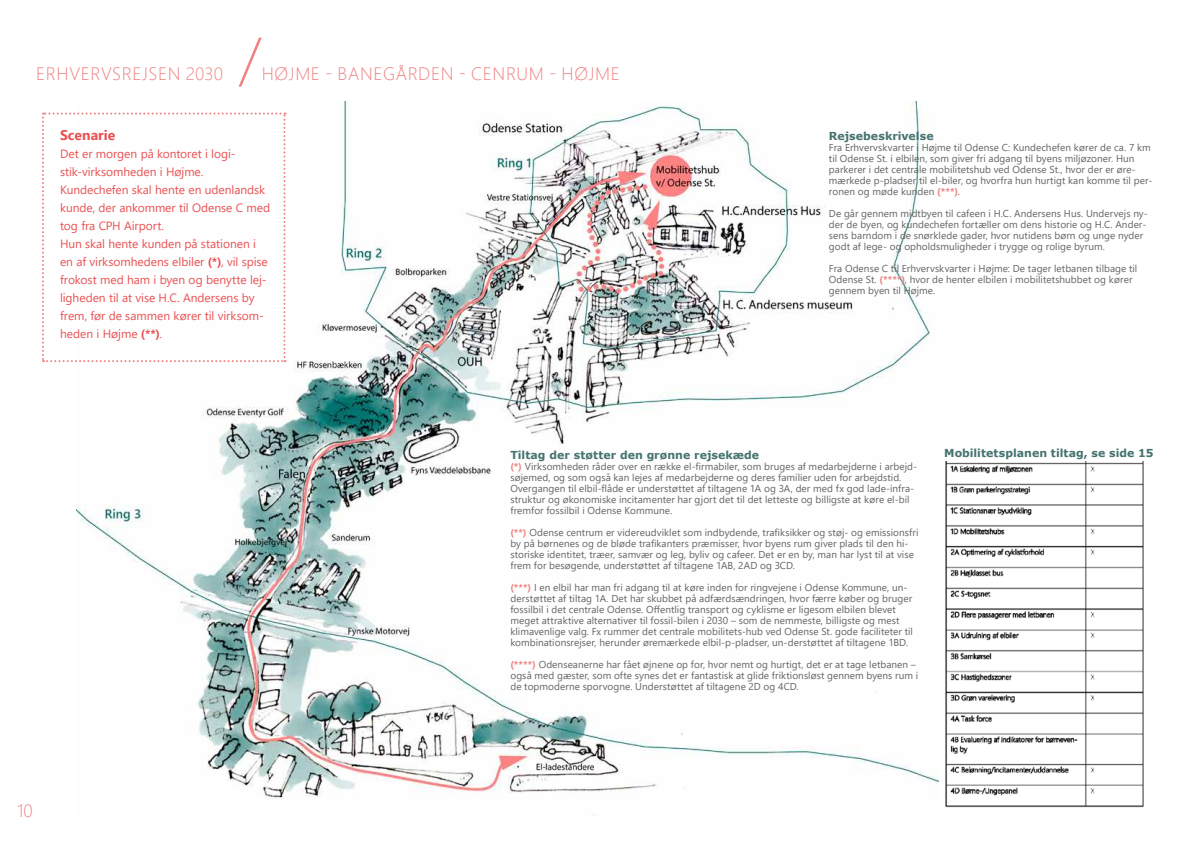
<style>
.page{position:relative;width:1191px;height:842px;background:#fff}
.page>*{position:absolute;margin:0;border:0;box-sizing:border-box;transform-origin:0 0}
.t1{font:300 60px "Segoe UI";color:#f08282}
.t2{font:300 18px "Segoe UI";letter-spacing:.035em;color:#f08282}
.mki_brøndtekst{font:700 14px "Segoe UI";color:#ea5153}
.mki_brøndtekst-2{font:12px/18px "Segoe UI";color:#ea5153}
.MKI_afsnitsoverskrif{font:700 11px "Verdana";letter-spacing:.005em;color:#45736f}
.mki_brøndtekst-3{font:10px/11px "Segoe UI";letter-spacing:.005em;color:#646363}
.s1{font-weight:700}
.s2{font-weight:700;color:#f08282}
</style>
<div class="page">
<img style="left:77px;top:101px;width:862px;height:697px">
<img style="left:945px;top:461px;width:199px;height:347px">
<svg style="left:42px;top:113px;width:243px;height:249px"></svg>
<p class="t2" style="left:36px;top:56px;width:188px">ERHVERVSREJSEN 2030</p>
<p class="t1" style="left:239px;top:2px;width:23px">/</p>
<p class="t2" style="left:262px;top:56px;width:359px">HØJME - BANEGÅRDEN - CENRUM - HØJME</p>
<p class="mki_brøndtekst" style="left:60px;top:122px;width:57px">Scenarie</p>
<p class="mki_brøndtekst-2" style="left:60px;top:144px;width:177px">Det er morgen på kontoret i logi&shy;stik-virksomheden i Højme.</p>
<p class="mki_brøndtekst-2" style="left:60px;top:180px;width:212px">Kundechefen skal hente en udenlandsk kunde, der ankommer til Odense C med tog fra CPH Airport.</p>
<p class="mki_brøndtekst-2" style="left:60px;top:234px;width:209px">Hun skal hente kunden på stationen i en af virksomhedens elbiler <span class="s1">(*)</span>, vil spise frokost med ham i byen og benytte lej&shy;ligheden til at vise H.C. Andersens by frem, før de sammen kører til virksom&shy;heden i Højme <span class="s1">(**)</span>.</p>
<p class="MKI_afsnitsoverskrif" style="left:829px;top:128px;width:106px">Rejsebeskrivelse</p>
<p class="mki_brøndtekst-3" style="left:829px;top:141px;width:325px">Fra Erhvervskvarter i Højme til Odense C: Kundechefen kører de ca. 7 km til Odense St. i elbilen, som giver fri adgang til byens miljøzoner. Hun parkerer i det centrale mobilitetshub ved Odense St., hvor der er øre&shy;mærkede p-pladser til el-biler, og hvorfra hun hurtigt kan komme til per&shy;ronen og møde kunden <span class="s2">(***)</span>.</p>
<p class="mki_brøndtekst-3" style="left:829px;top:207px;width:320px">De går gennem midtbyen til cafeen i H.C. Andersens Hus. Undervejs ny&shy;der de byen, og kundechefen fortæller om dens historie og H.C. Ander&shy;sens barndom i de snørklede gader, hvor nutidens børn og unge nyder godt af lege- og opholdsmuligheder i trygge og rolige byrum.</p>
<p class="mki_brøndtekst-3" style="left:829px;top:262px;width:310px">Fra Odense C til Erhvervskvarter i Højme: De tager letbanen tilbage til<br>Odense St. <span class="s2">(****)</span>, hvor de henter elbilen i mobilitetshubbet og kører gennem byen til Højme.</p>
<h2 class="t2" style="left:17px;top:793px;width:17px">10</h2>
<p class="MKI_afsnitsoverskrif" style="left:510px;top:447px;width:250px">Tiltag der støtter den grønne rejsekæde</p>
<p class="mki_brøndtekst-3" style="left:510px;top:460px;width:408px"><span class="s2">(*)</span> Virksomheden råder over en række el-firmabiler, som bruges af medarbejderne i arbejd&shy;søjemed, og som også kan lejes af medarbejderne og deres familier uden for arbejdstid.<br>Overgangen til elbil-flåde er understøttet af tiltagene 1A og 3A, der med fx god lade-infra&shy;struktur og økonomiske incitamenter har gjort det til det letteste og billigste at køre el-bil fremfor fossilbil i Odense Kommune.</p>
<p class="mki_brøndtekst-3" style="left:510px;top:526px;width:409px"><span class="s2">(**)</span> Odense centrum er videreudviklet som indbydende, trafiksikker og støj- og emissionsfri by på børnenes og de bløde trafikanters præmisser, hvor byens rum giver plads til den hi&shy;storiske identitet, træer, samvær og leg, byliv og cafeer. Det er en by, man har lyst til at vise frem for besøgende, understøttet af tiltagene 1AB, 2AD og 3CD.</p>
<p class="mki_brøndtekst-3" style="left:510px;top:581px;width:404px"><span class="s2">(***)</span> I en elbil har man fri adgang til at køre inden for ringvejene i Odense Kommune, un&shy;derstøttet af tiltag 1A. Det har skubbet på adfærdsændringen, hvor færre køber og bruger fossilbil i det centrale Odense. Offentlig transport og cyklisme er ligesom elbilen blevet meget attraktive alternativer til fossil-bilen i 2030 – som de nemmeste, billigste og mest klimavenlige valg. Fx rummer det centrale mobilitets-hub ved Odense St. gode faciliteter til kombinationsrejser, herunder øremærkede elbil-p-pladser, un-derstøttet af tiltagene 1BD.</p>
<p class="mki_brøndtekst-3" style="left:510px;top:658px;width:409px"><span class="s2">(****)</span> Odenseanerne har fået øjnene op for, hvor nemt og hurtigt, det er at tage letbanen – også med gæster, som ofte synes det er fantastisk at glide friktionsløst gennem byens rum i de topmoderne sporvogne. Understøttet af tiltagene 2D og 4CD.</p>
<p class="MKI_afsnitsoverskrif" style="left:944px;top:445px;width:211px">Mobilitetsplanen tiltag, se side 15</p>
</div>
